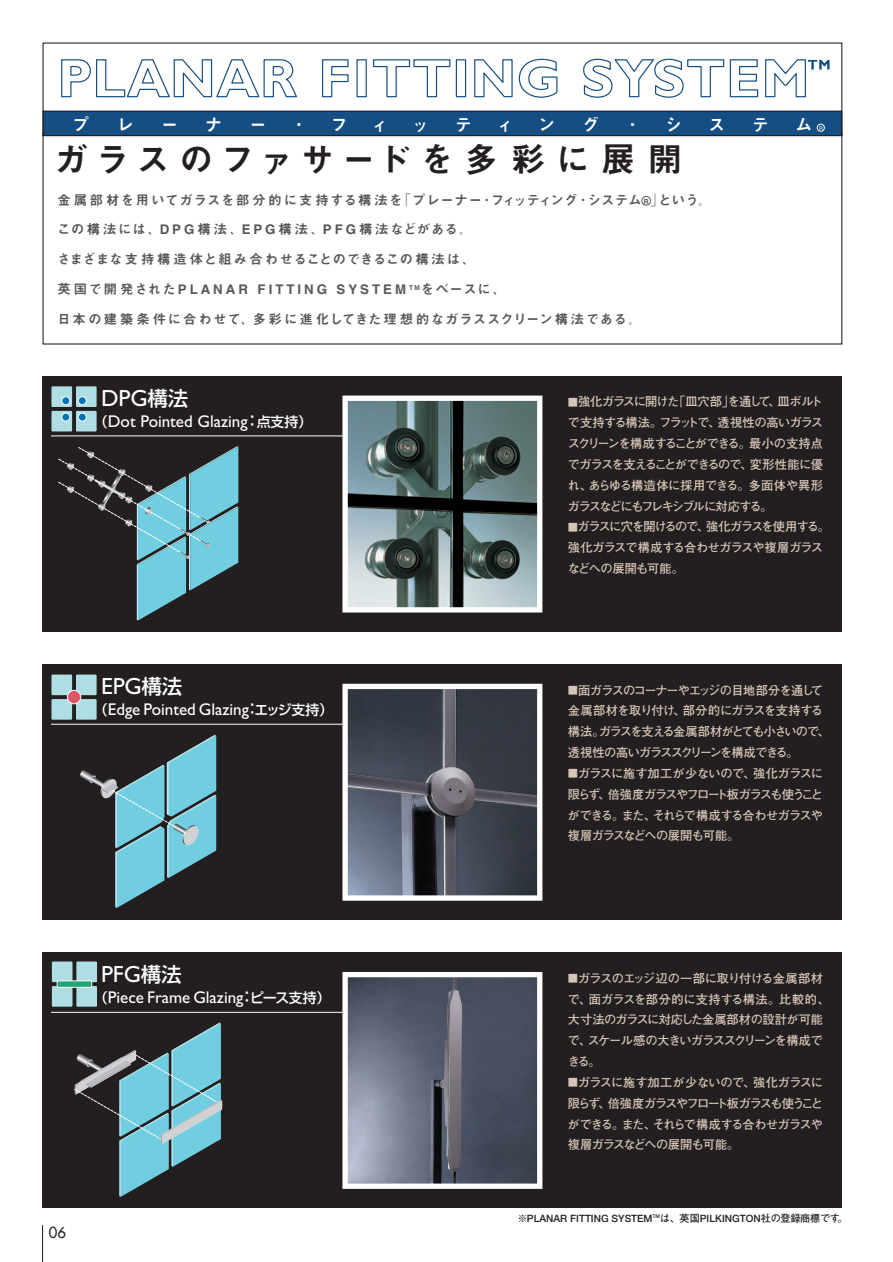
<style>
.page{position:relative;width:893px;height:1262px;background:#fff}
.page>*{position:absolute;margin:0;border:0;box-sizing:border-box;transform-origin:0 0}
.t1{font:34.05px "Midashi Go MB31";letter-spacing:.245em;color:#231f20}
.t2{font:23.4px "Gill Sans";color:#fff}
.t3{font:16.95px "Gill Sans";color:#fff}
.t4{font:16.95px "Midashi Go MB31";color:#fff}
.t5{font:14.85px "Futura";color:#231f20}
.t6{font:13.35px "Midashi Go MB31";letter-spacing:.22em;color:#57585a}
.t7{font:13.35px "Midashi Go MB31";letter-spacing:.065em;color:#57585a}
.t8{font:13.35px "Midashi Go MB31";letter-spacing:.135em;color:#57585a}
.t9{font:13.35px "Midashi Go MB31";letter-spacing:.075em;color:#57585a}
.t10{font:700 12.15px/20.9px "Futo Go B101";letter-spacing:-.07em;color:#d7c6b7;text-align:justify}
.t11{font:700 12.15px/20.9px "Futo Go B101";letter-spacing:-.04em;color:#d7c6b7}
.t12{font:700 10.05px "Futo Go B101";color:#231f20}
.t13{font:500 5.25px "Gothic BBB";color:#fff}
.s1{font-size:6.9px}
.s2{font-family:"Shin Go";font-weight:500;font-size:20.25px}
.s3{font-family:"Shin Go";font-weight:500;font-size:13.8px}
.s4{font-family:"Shin Go";font-weight:500}
.s5{font-size:10.05px}
</style>
<div class="page">
<div style="left:43px;top:111px;width:798px;height:25px;background:#144e82"></div>
<div style="left:43px;top:111px;width:799px;height:25px;border:1px solid #231f20"></div>
<svg style="left:61px;top:59px;width:236px;height:39px"></svg>
<svg style="left:322px;top:59px;width:27px;height:39px"></svg>
<div style="left:356px;top:59px;width:11px;height:38px;background:#fff;border:1px solid #144e82"></div>
<svg style="left:373px;top:59px;width:78px;height:39px"></svg>
<div style="left:456px;top:59px;width:10px;height:38px;background:#fff;border:1px solid #144e82"></div>
<svg style="left:474px;top:58px;width:84px;height:40px"></svg>
<svg style="left:583px;top:58px;width:175px;height:40px"></svg>
<svg style="left:765px;top:59px;width:64px;height:39px"></svg>
<div style="left:43px;top:43px;width:799px;height:93px;border:1px solid #231f20"></div>
<hr style="left:42px;top:1225px;width:1px;height:36px;background:#231f20">
<div style="left:43px;top:376px;width:799px;height:255px;background:#231f20"></div>
<svg style="left:58px;top:446px;width:180px;height:174px"></svg>
<img style="left:348px;top:401px;width:188px;height:205px">
<div style="left:342px;top:395px;width:200px;height:217px;border:5px solid #fff"></div>
<hr style="left:51px;top:435px;width:293px;height:1px;background:#fff">
<div style="left:43px;top:664px;width:799px;height:255px;background:#231f20"></div>
<svg style="left:80px;top:735px;width:136px;height:173px"></svg>
<img style="left:348px;top:690px;width:188px;height:204px">
<div style="left:342px;top:684px;width:200px;height:216px;border:5px solid #fff"></div>
<div style="left:43px;top:952px;width:799px;height:256px;background:#231f20"></div>
<svg style="left:74px;top:1022px;width:149px;height:174px"></svg>
<img style="left:348px;top:978px;width:188px;height:204px">
<div style="left:342px;top:972px;width:200px;height:216px;border:5px solid #fff"></div>
<hr style="left:51px;top:1012px;width:293px;height:1px;background:#fff">
<div style="left:641px;top:196px;width:10px;height:9px;border:1px solid #57585a;border-radius:50%"></div>
<div style="left:817px;top:124px;width:7px;height:8px;border:1px solid #fff;border-radius:50%"></div>
<div style="left:51px;top:386px;width:21px;height:21px;background:#aedee4"></div>
<div style="left:76px;top:386px;width:21px;height:21px;background:#aedee4"></div>
<div style="left:51px;top:411px;width:21px;height:20px;background:#aedee4"></div>
<div style="left:76px;top:411px;width:21px;height:20px;background:#aedee4"></div>
<div style="left:61px;top:396px;width:9px;height:9px;background:#0072bc;border:1px solid #fff;border-radius:50%"></div>
<div style="left:61px;top:413px;width:9px;height:8px;background:#0072bc;border:1px solid #fff;border-radius:50%"></div>
<div style="left:78px;top:413px;width:9px;height:8px;background:#0072bc;border:1px solid #fff;border-radius:50%"></div>
<div style="left:78px;top:396px;width:9px;height:9px;background:#0072bc;border:1px solid #fff;border-radius:50%"></div>
<div style="left:51px;top:674px;width:21px;height:21px;background:#aedee4"></div>
<div style="left:76px;top:674px;width:21px;height:21px;background:#aedee4"></div>
<div style="left:51px;top:699px;width:21px;height:20px;background:#aedee4"></div>
<div style="left:76px;top:699px;width:21px;height:20px;background:#aedee4"></div>
<div style="left:67px;top:690px;width:14px;height:14px;background:#db5867;border:1px solid #fff;border-radius:50%"></div>
<div style="left:52px;top:961px;width:20px;height:21px;background:#aedee4"></div>
<div style="left:76px;top:961px;width:21px;height:21px;background:#aedee4"></div>
<div style="left:52px;top:986px;width:20px;height:20px;background:#aedee4"></div>
<div style="left:76px;top:986px;width:21px;height:20px;background:#aedee4"></div>
<div style="left:57px;top:980px;width:35px;height:7px;background:#21a577;border:1px solid #fff"></div>
<hr style="left:51px;top:724px;width:293px;height:1px;background:#fff">
<h3 class="t4" style="left:72px;top:118px;width:19px">プ</h3>
<h3 class="t4" style="left:117px;top:118px;width:19px">レ</h3>
<h3 class="t4" style="left:161px;top:118px;width:19px">ー</h3>
<h3 class="t4" style="left:205px;top:118px;width:19px">ナ</h3>
<h3 class="t4" style="left:249px;top:118px;width:19px">ー</h3>
<h3 class="t4" style="left:290px;top:118px;width:19px">・</h3>
<h3 class="t4" style="left:331px;top:118px;width:19px">フ</h3>
<h3 class="t4" style="left:371px;top:118px;width:19px">ィ</h3>
<h3 class="t4" style="left:412px;top:118px;width:19px">ッ</h3>
<h3 class="t4" style="left:455px;top:118px;width:19px">テ</h3>
<h3 class="t4" style="left:497px;top:118px;width:19px">ィ</h3>
<h3 class="t4" style="left:538px;top:118px;width:19px">ン</h3>
<h3 class="t4" style="left:582px;top:118px;width:19px">グ</h3>
<h3 class="t4" style="left:624px;top:118px;width:19px">・</h3>
<h3 class="t4" style="left:665px;top:118px;width:19px">シ</h3>
<h3 class="t4" style="left:708px;top:118px;width:19px">ス</h3>
<h3 class="t4" style="left:752px;top:118px;width:19px">テ</h3>
<h3 class="t4" style="left:795px;top:118px;width:19px">ム</h3>
<p class="t13" style="left:819px;top:126px;width:5px">R</p>
<h1 class="t1" style="left:54px;top:146px;width:629px">ガラスのファサードを多彩に展開</h1>
<p class="t7" style="left:57px;top:195px;width:655px">金属部材を用いてガラスを部分的に支持する構法を「プレーナー・フィッティング・システム <span class="s1">R</span>」という。</p>
<p class="t6" style="left:57px;top:224px;width:416px">この構法には、DPG構法、EPG構法、PFG構法などがある。</p>
<p class="t9" style="left:57px;top:254px;width:419px">さまざまな支持構造体と組み合わせることのできるこの構法は、</p>
<p class="t6" style="left:57px;top:284px;width:450px">英国で開発されたPLANAR FITTING SYSTEM <sup>TM</sup>をベースに、</p>
<p class="t8" style="left:57px;top:314px;width:585px">日本の建築条件に合わせて、多彩に進化してきた理想的なガラススクリーン構法である。</p>
<h2 class="t2" style="left:101px;top:390px;width:89px">DPG<span class="s2">構法</span></h2>
<h3 class="t3" style="left:94px;top:415px;width:219px"><span class="s3">（</span>Dot Pointed Glazing<span class="s4">：</span><span class="s3">点支持）</span></h3>
<h2 class="t2" style="left:101px;top:678px;width:83px">EPG<span class="s2">構法</span></h2>
<h3 class="t3" style="left:94px;top:703px;width:240px"><span class="s3">（</span>Edge Pointed Glazing<span class="s4">：</span><span class="s3">エッジ支持）</span></h3>
<h2 class="t2" style="left:101px;top:966px;width:82px">PFG<span class="s2">構法</span></h2>
<h3 class="t3" style="left:94px;top:991px;width:238px"><span class="s3">（</span>Piece Frame Glazing<span class="s4">：</span><span class="s3">ピース支持）</span></h3>
<p class="t5" style="left:49px;top:1225px;width:19px">06</p>
<p class="t10" style="left:568px;top:393px;width:257px"><span class="s5">■</span>強化ガラスに開けた「皿穴部」を通して、皿ボルトで支持する構法。フラットで、透視性の高いガラススクリーンを構成することができる。最小の支持点でガラスを支えることができるので、変形性能に優れ、あらゆる構造体に採用できる。多面体や異形ガラスなどにもフレキシブルに対応する。</p>
<p class="t10" style="left:568px;top:518px;width:263px;text-align:left"><span class="s5">■</span>ガラスに穴を開けるので、強化ガラスを使用する。強化ガラスで構成する合わせガラスや複層ガラスなどへの展開も可能。</p>
<p class="t10" style="left:568px;top:681px;width:263px;text-align:left"><span class="s5">■</span>面ガラスのコーナーやエッジの目地部分を通して金属部材を取り付け、部分的にガラスを支持する構法。ガラスを支える金属部材がとても小さいので、透視性の高いガラススクリーンを構成できる。</p>
<p class="t10" style="left:568px;top:764px;width:257px"><span class="s5">■</span>ガラスに施す加工が少ないので、強化ガラスに限らず、倍強度ガラスやフロート板ガラスも使うことができる。また、それらで構成する合わせガラスや複層ガラスなどへの展開も可能。</p>
<p class="t11" style="left:568px;top:969px;width:263px"><span class="s5">■</span>ガラスのエッジ辺の一部に取り付ける金属部材で、面ガラスを部分的に支持する構法。比較的、大寸法のガラスに対応した金属部材の設計が可能で、スケール感の大きいガラススクリーンを構成できる。</p>
<p class="t10" style="left:568px;top:1073px;width:257px"><span class="s5">■</span>ガラスに施す加工が少ないので、強化ガラスに限らず、倍強度ガラスやフロート板ガラスも使うことができる。また、それらで構成する合わせガラスや複層ガラスなどへの展開も可能。</p>
<p class="t12" style="left:517px;top:1214px;width:331px">※PLANAR FITTING SYSTEM<sup>TM</sup>は、英国PILKINGTON社の登録商標です。</p>
</div>
